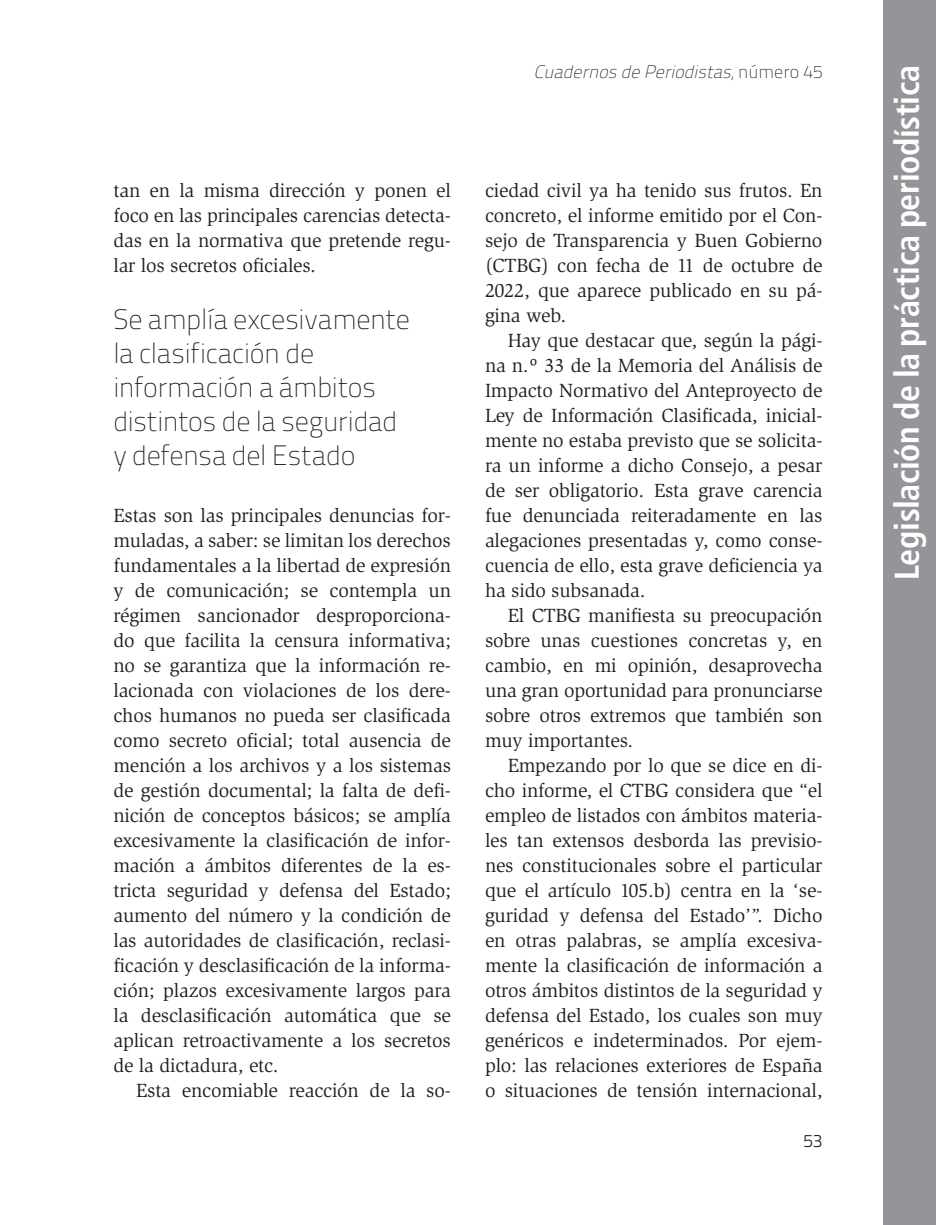
<style>
.page{position:relative;width:936px;height:1225px;background:#fff}
.page>*{position:absolute;margin:0;border:0;box-sizing:border-box;transform-origin:0 0}
.t1{font:700 condensed 34px "Frutiger LT";letter-spacing:-.01em;color:#fff}
.SUMARIOS{font:100 28px/34px "Titillium Text 22 L";letter-spacing:-.01em;color:#231f20}
.TEXTO_con_sangría{font:19.6px/25px "Slimbach Std";letter-spacing:-.01em;color:#231f20;text-align:justify}
.TEXTO_SIN_sangría{font:19.6px/25px "Slimbach Std";letter-spacing:-.01em;color:#231f20;text-align:justify}
.t2{font:italic 100 18px "Titillium Text 22 L";color:#231f20}
.t3{font:300 18px "Titillium Text 22 L";color:#231f20}
.s1{font-style:normal}
</style>
<div class="page">
<div style="left:883px;top:0;width:52px;height:1225px;background:#939598"></div>
<p class="TEXTO_con_sangría" style="left:113px;top:178px;width:339px">tan en la misma dirección y ponen el foco en las principales carencias detecta&shy;das en la normativa que pretende regu&shy;lar los secretos oficiales.</p>
<p class="SUMARIOS" style="left:113px;top:301px;width:298px">Se amplía excesivamente la clasificación de información a ámbitos distintos de la seguridad y defensa del Estado</p>
<p class="TEXTO_SIN_sangría" style="left:113px;top:503px;width:339px">Estas son las principales denuncias for&shy;muladas, a saber: se limitan los derechos fundamentales a la libertad de expresión y de comunicación; se contempla un régimen sancionador desproporciona&shy;do que facilita la censura informativa; no se garantiza que la información re&shy;lacionada con violaciones de los dere&shy;chos humanos no pueda ser clasificada como secreto oficial; total ausencia de mención a los archivos y a los sistemas de gestión documental; la falta de defi&shy;nición de conceptos básicos; se amplía excesivamente la clasificación de infor&shy;mación a ámbitos diferentes de la es&shy;tricta seguridad y defensa del Estado; aumento del número y la condición de las autoridades de clasificación, reclasi&shy;ficación y desclasificación de la informa&shy;ción; plazos excesivamente largos para la desclasificación automática que se aplican retroactivamente a los secretos de la dictadura, etc.</p>
<p class="TEXTO_con_sangría" style="left:136px;top:1078px;width:316px">Esta encomiable reacción de la so-</p>
<p class="t2" style="left:534px;top:59px;width:290px">CuadernosdePeriodistas<span class="s1">, n ú m e r o 4 5</span></p>
<h1 class="t1" style="left:886px;top:580px;width:517px;rotate:-90deg">Legislación de la práctica periodística</h1>
<p class="TEXTO_con_sangría" style="left:485px;top:178px;width:339px">ciedad civil ya ha tenido sus frutos. En concreto, el informe emitido por el Con&shy;sejo de Transparencia y Buen Gobierno (CTBG) con fecha de 11 de octubre de 2022, que aparece publicado en su pá&shy;gina web.</p>
<p class="TEXTO_con_sangría" style="left:485px;top:328px;width:339px;text-indent:23px">Hay que destacar que, según la pági&shy;na n.º 33 de la Memoria del Análisis de Impacto Normativo del Anteproyecto de Ley de Información Clasificada, inicial&shy;mente no estaba previsto que se solicita&shy;ra un informe a dicho Consejo, a pesar de ser obligatorio. Esta grave carencia fue denunciada reiteradamente en las alegaciones presentadas y, como conse&shy;cuencia de ello, esta grave deficiencia ya ha sido subsanada.</p>
<p class="TEXTO_con_sangría" style="left:485px;top:603px;width:339px;text-indent:23px">El CTBG manifiesta su preocupación sobre unas cuestiones concretas y, en cambio, en mi opinión, desaprovecha una gran oportunidad para pronunciarse sobre otros extremos que también son muy importantes.</p>
<p class="TEXTO_con_sangría" style="left:485px;top:753px;width:339px;text-indent:23px">Empezando por lo que se dice en di&shy;cho informe, el CTBG considera que “el empleo de listados con ámbitos materia&shy;les tan extensos desborda las previsio&shy;nes constitucionales sobre el particular que el artículo 105.b) centra en la ‘se&shy;guridad y defensa del Estado’”. Dicho en otras palabras, se amplía excesiva&shy;mente la clasificación de información a otros ámbitos distintos de la seguridad y defensa del Estado, los cuales son muy genéricos e indeterminados. Por ejem&shy;plo: las relaciones exteriores de España o situaciones de tensión internacional,</p>
<p class="t3" style="left:803px;top:1128px;width:21px">53</p>
</div>
